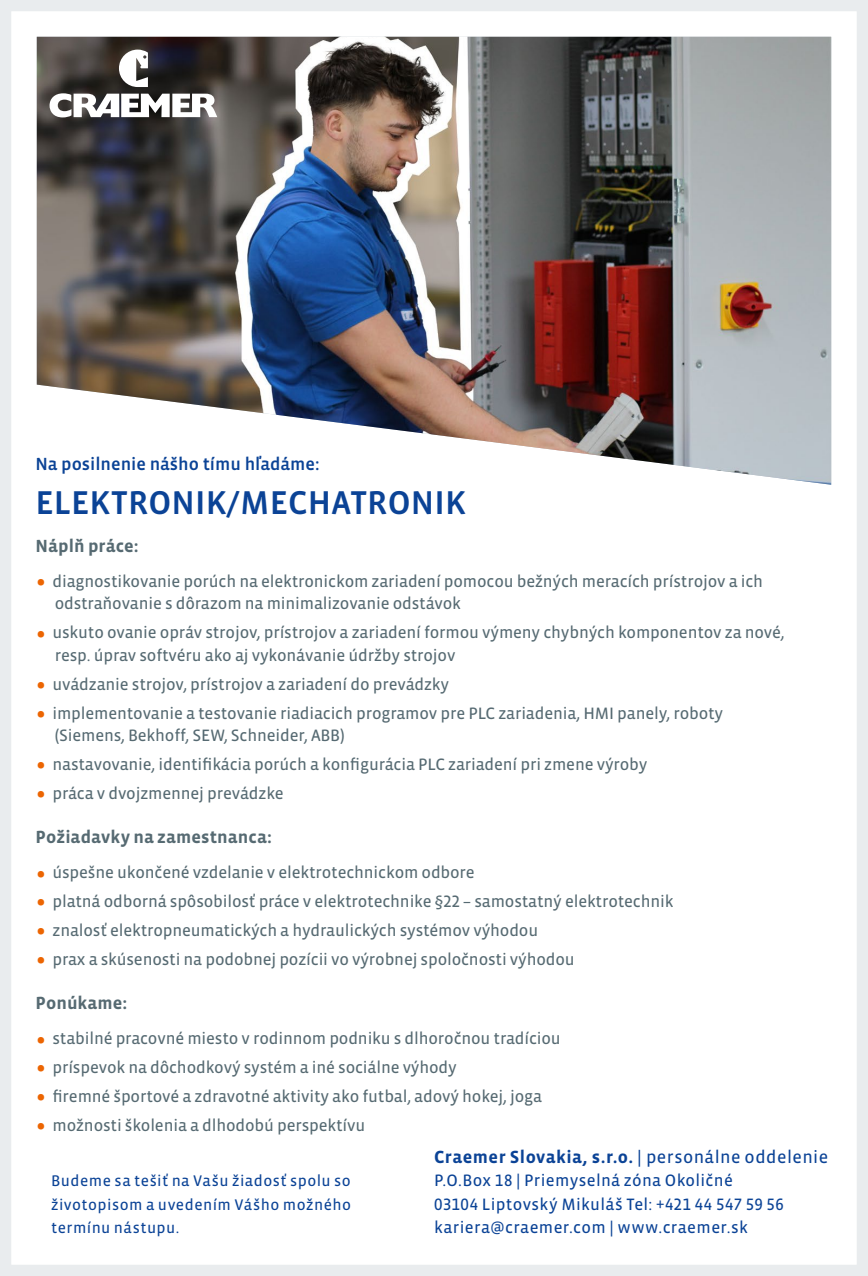
<style>
.page{position:relative;width:868px;height:1276px;background:#fff}
.page>*{position:absolute;margin:0;border:0;box-sizing:border-box;transform-origin:0 0}
.Einf__Abs{font:500 33.75px "Vista Sans OTCE";letter-spacing:.005em;color:#0b4396}
.CR___Stellenbeschrei{font:700 18px "Vista Sans OTCE";letter-spacing:.005em;color:#566a72}
.CR___Adresse{font:700 18px "Vista Sans OTCE";letter-spacing:.025em;color:#0b4396}
.Einf__Abs-2{font:500 18px "Vista Sans OTCE";color:#0b4396}
.t1{font:16.88px/22.5px "Vista Sans OTCE";letter-spacing:-.01em;color:#566a72}
.CR___Adresse-2{font:16.88px "Vista Sans OTCE";letter-spacing:.02em;color:#0b4396}
.CR___Stellenbeschrei-2{font:15.75px/23.6px "Vista Sans OTCE";letter-spacing:.03em;color:#0b4396}
.s1{font-family:"Vista Sans OT";font-size:31.5px;color:#ec6502}
.s2{font-weight:400}
</style>
<div class="page">
<img style="left:37px;top:37px;width:794px;height:448px">
<div style="left:0;top:0;width:867px;height:1276px;border:11px solid #b8c2c9"></div>
<svg style="left:50px;top:93px;width:167px;height:24px"></svg>
<svg style="left:119px;top:50px;width:29px;height:37px"></svg>
<p class="Einf__Abs-2" style="left:35px;top:454px;width:285px">Na posilnenie nášho tímu hľadáme:</p>
<p class="Einf__Abs" style="left:35px;top:485px;width:432px">ELEKTRONIK/MECHATRONIK</p>
<p class="CR___Stellenbeschrei" style="left:36px;top:536px;width:105px">Náplň práce:</p>
<p class="t1" style="left:55px;top:570px;width:709px;text-indent:-19px"><span class="s1">•</span> diagnostikovanie porúch na elektronickom zariadení pomocou bežných meracích prístrojov a ich odstraňovanie s dôrazom na minimalizovanie odstávok</p>
<p class="t1" style="left:55px;top:621px;width:731px;text-indent:-19px"><span class="s1">•</span> uskuto ovanie opráv strojov, prístrojov a zariadení formou výmeny chybných komponentov za nové, resp. úprav softvéru ako aj vykonávanie údržby strojov</p>
<p class="t1" style="left:36px;top:673px;width:415px"><span class="s1">•</span> uvádzanie strojov, prístrojov a zariadení do prevádzky</p>
<p class="t1" style="left:55px;top:702px;width:670px;text-indent:-19px"><span class="s1">•</span> implementovanie a testovanie riadiacich programov pre PLC zariadenia, HMI panely, roboty (Siemens, Bekhoff, SEW, Schneider, ABB)</p>
<p class="t1" style="left:36px;top:753px;width:613px"><span class="s1">•</span> nastavovanie, identifikácia porúch a konfigurácia PLC zariadení pri zmene výroby</p>
<p class="t1" style="left:36px;top:782px;width:250px"><span class="s1">•</span> práca v dvojzmennej prevádzke</p>
<p class="CR___Stellenbeschrei" style="left:36px;top:827px;width:238px">Požiadavky na zamestnanca:</p>
<p class="t1" style="left:36px;top:861px;width:440px"><span class="s1">•</span> úspešne ukončené vzdelanie v elektrotechnickom odbore</p>
<p class="t1" style="left:36px;top:890px;width:639px"><span class="s1">•</span> platná odborná spôsobilosť práce v elektrotechnike §22 – samostatný elektrotechnik</p>
<p class="t1" style="left:36px;top:919px;width:504px"><span class="s1">•</span> znalosť elektropneumatických a hydraulických systémov výhodou</p>
<p class="t1" style="left:36px;top:948px;width:540px"><span class="s1">•</span> prax a skúsenosti na podobnej pozícii vo výrobnej spoločnosti výhodou</p>
<p class="CR___Stellenbeschrei" style="left:36px;top:993px;width:93px">Ponúkame:</p>
<p class="t1" style="left:36px;top:1027px;width:526px"><span class="s1">•</span> stabilné pracovné miesto v rodinnom podniku s dlhoročnou tradíciou</p>
<p class="t1" style="left:36px;top:1056px;width:422px"><span class="s1">•</span> príspevok na dôchodkový systém a iné sociálne výhody</p>
<p class="t1" style="left:36px;top:1085px;width:508px"><span class="s1">•</span> firemné športové a zdravotné aktivity ako futbal, adový hokej, joga</p>
<p class="t1" style="left:36px;top:1114px;width:331px"><span class="s1">•</span> možnosti školenia a dlhodobú perspektívu</p>
<p class="CR___Stellenbeschrei-2" style="left:51px;top:1169px;width:301px">Budeme sa tešiť na Vašu žiadosť spolu so životopisom a uvedením Vášho možného</p>
<p class="CR___Stellenbeschrei-2" style="left:51px;top:1216px;width:130px">termínu nástupu.</p>
<p class="CR___Adresse" style="left:434px;top:1147px;width:395px">Craemer Slovakia, s.r.o. <span class="s2">| personálne oddelenie</span></p>
<p class="CR___Adresse-2" style="left:434px;top:1171px;width:300px">P.O.Box 18 | Priemyselná zóna Okoličné</p>
<p class="CR___Adresse-2" style="left:434px;top:1195px;width:351px">03104 Liptovský Mikuláš Tel: +421 44 547 59 56</p>
<p class="CR___Adresse-2" style="left:434px;top:1219px;width:315px">kariera@craemer.com | www.craemer.sk</p>
</div>
